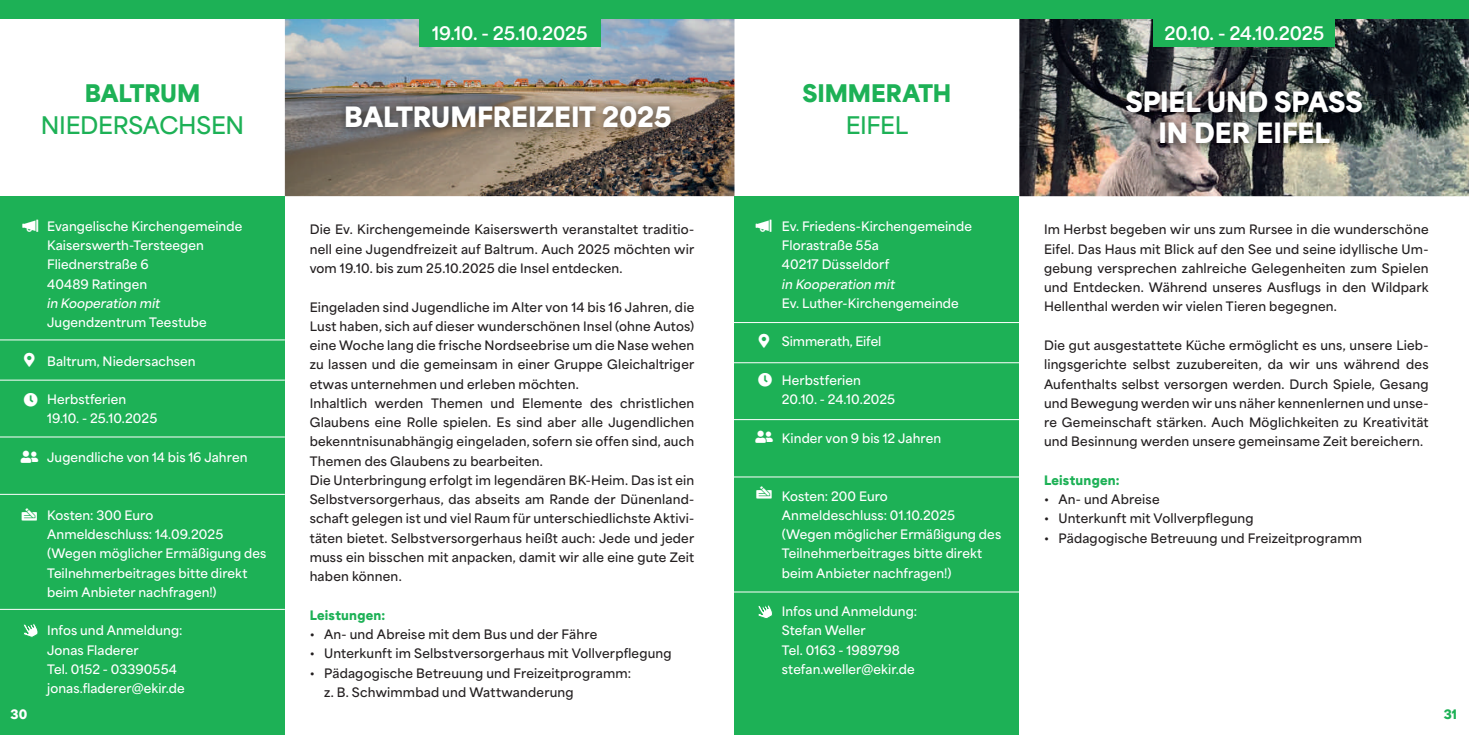
<style>
.page{position:relative;width:1469px;height:735px;background:#fff}
.page>*{position:absolute;margin:0;border:0;box-sizing:border-box;transform-origin:0 0}
.t1{font:900 26.25px/31.5px "Area Normal";letter-spacing:-.005em;color:#fff;text-align:center}
.t2{font:600 22.75px "Area Normal";letter-spacing:-.015em;color:#1db156}
.t3{font:900 22.75px "Area Normal";letter-spacing:-.005em;color:#1db156}
.t4{font:700 17.5px "Area Normal";letter-spacing:-.01em;color:#fff}
.t5{font:700 15.75px "Area Normal";color:#fff}
.t6{font:600 12.25px/19.2px "Area Normal";letter-spacing:.015em;color:#231f20;text-align:justify}
.t7{font:600 12.25px/19.2px "Area Normal";letter-spacing:.005em;color:#fff}
.t8{font:italic 600 12.25px "Area Normal";letter-spacing:.005em;color:#fff}
.t9{font:900 12.25px "Area Normal";letter-spacing:.02em;color:#1db156}
</style>
<div class="page">
<div style="left:0;top:196px;width:285px;height:538px;background:#1db156"></div>
<div style="left:734px;top:196px;width:285px;height:538px;background:#1db156"></div>
<img style="left:285px;top:19px;width:449px;height:177px">
<img style="left:1019px;top:19px;width:449px;height:177px">
<div style="left:419px;top:0;width:181px;height:47px;background:#1db156"></div>
<div style="left:1153px;top:0;width:181px;height:47px;background:#1db156"></div>
<div style="left:0;top:0;width:1468px;height:19px;background:#1db156"></div>
<svg style="left:758px;top:605px;width:14px;height:13px"></svg>
<svg style="left:24px;top:623px;width:14px;height:14px"></svg>
<hr style="left:0;top:339px;width:285px;height:1px;background:#fff">
<hr style="left:0;top:379px;width:285px;height:1px;background:#fff">
<hr style="left:0;top:436px;width:285px;height:1px;background:#fff">
<hr style="left:0;top:494px;width:285px;height:1px;background:#fff">
<hr style="left:0;top:608px;width:285px;height:1px;background:#fff">
<hr style="left:727px;top:322px;width:299px;height:1px;background:#fff">
<hr style="left:727px;top:362px;width:299px;height:1px;background:#fff">
<hr style="left:727px;top:419px;width:299px;height:1px;background:#fff">
<hr style="left:727px;top:476px;width:299px;height:1px;background:#fff">
<hr style="left:727px;top:591px;width:299px;height:1px;background:#fff">
<img style="left:337px;top:96px;width:343px;height:41px">
<img style="left:1116px;top:83px;width:255px;height:72px">
<h2 class="t3" style="left:85px;top:73px;width:117px">BALTRUM</h2>
<h2 class="t2" style="left:41px;top:105px;width:205px">NIEDERSACHSEN</h2>
<p class="t7" style="left:47px;top:215px;width:197px">Evangelische Kirchengemeinde<br>Kaiserswerth-Tersteegen<br>Fliednerstraße 6<br>40489 Ratingen</p>
<p class="t8" style="left:47px;top:292px;width:115px">in Kooperation mit</p>
<p class="t7" style="left:47px;top:311px;width:161px">Jugendzentrum Teestube</p>
<p class="t7" style="left:47px;top:350px;width:150px">Baltrum, Niedersachsen</p>
<p class="t7" style="left:47px;top:388px;width:112px">Herbstferien<br>19.10. - 25.10.2025</p>
<p class="t7" style="left:47px;top:446px;width:202px">Jugendliche von 14 bis 16 Jahren</p>
<p class="t7" style="left:47px;top:504px;width:221px">Kosten: 300 Euro<br>Anmeldeschluss: 14.09.2025 (Wegen möglicher Ermäßigung des<br>Teilnehmerbeitrages bitte direkt beim Anbieter nachfragen!)</p>
<p class="t7" style="left:47px;top:619px;width:139px">Infos und Anmeldung:<br>Jonas Fladerer<br>Tel. 0152 - 03390554 jonas.fladerer@ekir.de</p>
<h3 class="t4" style="left:432px;top:17px;width:157px">19.10. - 25.10.2025</h3>
<h1 class="t1" style="left:344px;top:99px;width:329px">BALTRUMFREIZEIT 2025</h1>
<p class="t6" style="left:310px;top:219px;width:386px">Die Ev. Kirchengemeinde Kaiserswerth veranstaltet traditio&shy;nell eine Jugendfreizeit auf Baltrum. Auch 2025 möchten wir vom 19.10. bis zum 25.10.2025 die Insel entdecken.</p>
<p class="t6" style="left:310px;top:296px;width:386px;text-align:left">Eingeladen sind Jugendliche im Alter von 14 bis 16 Jahren, die Lust haben, sich auf dieser wunderschönen Insel (ohne Autos) eine Woche lang die frische Nordseebrise um die Nase wehen zu lassen und die gemeinsam in einer Gruppe Gleichaltriger etwas unternehmen und erleben möchten.<br>Inhaltlich werden Themen und Elemente des christlichen Glaubens eine Rolle spielen. Es sind aber alle Jugendlichen bekenntnisunabhängig eingeladen, sofern sie offen sind, auch Themen des Glaubens zu bearbeiten.<br>Die Unterbringung erfolgt im legendären BK-Heim. Das ist ein Selbstversorgerhaus, das abseits am Rande der Dünenland&shy;schaft gelegen ist und viel Raum für unterschiedlichste Aktivi&shy;täten bietet. Selbstversorgerhaus heißt auch: Jede und jeder muss ein bisschen mit anpacken, damit wir alle eine gute Zeit haben können.</p>
<p class="t9" style="left:310px;top:603px;width:77px">Leistungen:</p>
<p class="t6" style="left:310px;top:623px;width:289px">• An- und Abreise mit dem Bus und der Fähre</p>
<p class="t6" style="left:310px;top:642px;width:363px">• Unterkunft im Selbstversorgerhaus mit Vollverpflegung</p>
<p class="t6" style="left:324px;top:661px;width:308px;text-indent:-14px">• Pädagogische Betreuung und Freizeitprogramm: z. B. Schwimmbad und Wattwanderung</p>
<h2 class="t3" style="left:802px;top:73px;width:150px">SIMMERATH</h2>
<h2 class="t2" style="left:845px;top:105px;width:64px">EIFEL</h2>
<p class="t7" style="left:782px;top:215px;width:192px">Ev. Friedens-Kirchengemeinde<br>Florastraße 55a<br>40217 Düsseldorf</p>
<p class="t8" style="left:782px;top:273px;width:115px">in Kooperation mit</p>
<p class="t7" style="left:782px;top:292px;width:178px">Ev. Luther-Kirchengemeinde</p>
<p class="t7" style="left:782px;top:330px;width:101px">Simmerath, Eifel</p>
<p class="t7" style="left:782px;top:369px;width:115px">Herbstferien<br>20.10. - 24.10.2025</p>
<p class="t7" style="left:782px;top:427px;width:161px">Kinder von 9 bis 12 Jahren</p>
<p class="t7" style="left:782px;top:484px;width:221px">Kosten: 200 Euro<br>Anmeldeschluss: 01.10.2025 (Wegen möglicher Ermäßigung des<br>Teilnehmerbeitrages bitte direkt beim Anbieter nachfragen!)</p>
<p class="t7" style="left:782px;top:600px;width:137px">Infos und Anmeldung:<br>Stefan Weller<br>Tel. 0163 - 1989798 stefan.weller@ekir.de</p>
<h3 class="t4" style="left:1164px;top:17px;width:161px">20.10. - 24.10.2025</h3>
<h1 class="t1" style="left:1125px;top:83px;width:239px">SPIEL UND SPASS<br>IN DER EIFEL</h1>
<p class="t6" style="left:1044px;top:218px;width:386px">Im Herbst begeben wir uns zum Rursee in die wunderschöne Eifel. Das Haus mit Blick auf den See und seine idyllische Um&shy;gebung versprechen zahlreiche Gelegenheiten zum Spielen und Entdecken. Während unseres Ausflugs in den Wildpark Hellenthal werden wir vielen Tieren begegnen.</p>
<p class="t6" style="left:1044px;top:334px;width:386px">Die gut ausgestattete Küche ermöglicht es uns, unsere Lieb&shy;lingsgerichte selbst zuzubereiten, da wir uns während des Aufenthalts selbst versorgen werden. Durch Spiele, Gesang und Bewegung werden wir uns näher kennenlernen und unse&shy;re Gemeinschaft stärken. Auch Möglichkeiten zu Kreativität und Besinnung werden unsere gemeinsame Zeit bereichern.</p>
<p class="t9" style="left:1044px;top:468px;width:77px">Leistungen:</p>
<p class="t6" style="left:1044px;top:488px;width:117px">• An- und Abreise</p>
<p class="t6" style="left:1044px;top:507px;width:211px">• Unterkunft mit Vollverpflegung</p>
<p class="t6" style="left:1044px;top:526px;width:319px">• Pädagogische Betreuung und Freizeitprogramm</p>
<p class="t5" style="left:8px;top:704px;width:23px">30<sup>30</sup></p>
<p class="t9" style="left:1443px;top:702px;width:15px">31</p>
</div>
